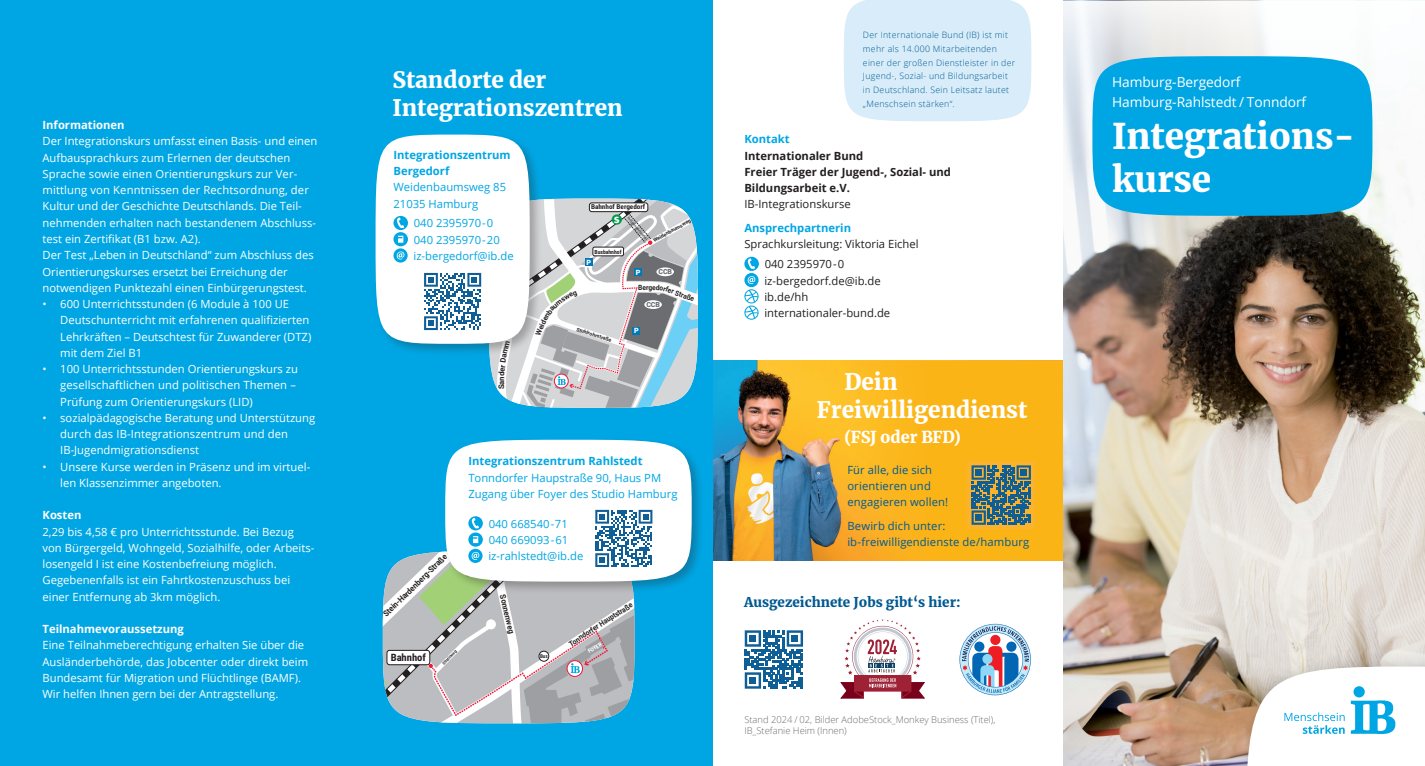
<style>
.page{position:relative;width:1425px;height:766px;background:#fff}
.page>*{position:absolute;margin:0;border:0;box-sizing:border-box;transform-origin:0 0}
.t1{font:900 35px/42.5px "Merriweather";letter-spacing:-.005em;color:#fff}
.t2{font:900 22.5px/27.5px "Merriweather";letter-spacing:-.005em;color:#fff}
.t3{font:900 16.25px "Merriweather";letter-spacing:-.01em;color:#fff}
.t4{font:13.75px/20px "Open Sans";letter-spacing:-.005em;color:#fff}
.t5{font:900 13.38px "Merriweather";color:#005992}
.t6{font:11.25px/16.2px "Open Sans";color:#fff}
.t7{font:11.25px/16.2px "Open Sans";color:#00a6e4}
.t8{font:11.25px/16.2px "Open Sans";color:#231f20}
.t9{font:11.25px/16.2px "Open Sans";letter-spacing:.01em;color:#005992}
.t10{font:700 11.25px/16.2px "Open Sans";color:#00a6e4}
.t11{font:700 11.25px/16.2px "Open Sans";color:#231f20}
.t12{font:700 11.25px "Open Sans";color:#fff}
.t13{font:700 10.12px "Roboto Condensed";color:#231e1f;scale:1.05 1}
.t14{font:300 9.38px/11.2px "Open Sans";color:#6c6d70}
.t15{font:300 8.75px/13.8px "Open Sans";letter-spacing:.03em;color:#005992}
.t16{font:700 8.25px "Roboto";color:#231f20;scale:.92 1}
.t17{font:700 8.25px "Futura";color:#fff;scale:1.14 1}
.t18{font:700 8.12px "Roboto";color:#231f20;scale:.94 1}
.t19{font:700 7.75px "Roboto";color:#231f20}
.t20{font:700 7.5px "Roboto";color:#231f20;scale:.91 1}
.t21{font:700 7.25px "Roboto";color:#231f20;scale:.92 1}
.t22{font:900 7.25px "Roboto";color:#fff}
.t23{font:900 7px "Roboto";color:#6c6d70}
.t24{font:700 6.75px "Roboto Condensed";color:#231e1f;scale:1.07 1}
.t25{font:700 5.62px "Roboto Condensed";color:#231e1f}
.t26{font:900 5.5px "Roboto";color:#fff;scale:.91 1}
.t27{font:700 5.38px "Roboto Condensed";color:#231f20}
.t28{font:700 5.12px "Roboto";color:#231f20}
.t29{font:4.12px "Roboto Condensed";color:#231f20;scale:1.05 1}
.t30{font:700 4px "Roboto";color:#231f20}
.s1{color:#fff}
</style>
<div class="page">
<img style="left:712px;top:361px;width:143px;height:199px">
<div style="left:855px;top:361px;width:224px;height:199px;background:#fbb416"></div>
<div style="left:967px;top:461px;width:68px;height:67px;background:#fcb32c"></div>
<svg style="left:971px;top:465px;width:60px;height:59px"></svg>
<img style="left:1063px;top:198px;width:361px;height:567px">
<div style="left:1231px;top:650px;width:193px;height:115px;background:#231f20;opacity:.2"></div>
<svg style="left:1246px;top:666px;width:178px;height:99px"></svg>
<div style="left:0;top:0;width:712px;height:765px;background:#00a6e4"></div>
<svg style="left:744px;top:258px;width:14px;height:61px"></svg>
<div style="left:844px;top:0;width:187px;height:121px;background:#d8edf9"></div>
<svg style="left:840px;top:619px;width:84px;height:79px"></svg>
<svg style="left:959px;top:623px;width:71px;height:72px"></svg>
<svg style="left:744px;top:630px;width:59px;height:58px"></svg>
<div style="left:749px;top:634px;width:7px;height:7px;background:#105e96"></div>
<div style="left:791px;top:634px;width:7px;height:7px;background:#105e96"></div>
<div style="left:749px;top:676px;width:7px;height:7px;background:#105e96"></div>
<div style="left:373px;top:132px;width:169px;height:224px;background:#231f20;opacity:.3"></div>
<div style="left:375px;top:134px;width:155px;height:210px;background:#fff;border-radius:50%"></div>
<svg style="left:393px;top:217px;width:15px;height:45px"></svg>
<svg style="left:424px;top:273px;width:57px;height:57px"></svg>
<div style="left:442px;top:437px;width:262px;height:157px;background:#231f20;opacity:.3"></div>
<div style="left:445px;top:439px;width:246px;height:142px;background:#fff;border-radius:50%"></div>
<div style="left:591px;top:506px;width:65px;height:64px;background:#fff"></div>
<svg style="left:383px;top:509px;width:269px;height:214px"></svg>
<svg style="left:1063px;top:1px;width:348px;height:197px"></svg>
<div style="left:1092px;top:56px;width:280px;height:160px;background:#00a6e4;border-radius:50%"></div>
<svg style="left:489px;top:198px;width:209px;height:209px;background:#c2ced2"></svg>
<p class="t12" style="left:43px;top:117px;width:84px">Informationen</p>
<p class="t6" style="left:43px;top:133px;width:276px">Der Integrationskurs umfasst einen Basis- und einen Aufbausprachkurs zum Erlernen der deutschen Sprache sowie einen Orientierungskurs zur Ver&shy;mittlung von Kenntnissen der Rechtsordnung, der Kultur und der Geschichte Deutschlands. Die Teil&shy;nehmenden erhalten nach bestandenem Abschluss&shy;test ein Zertifikat (B1 bzw. A2).<br>Der Test „Leben in Deutschland“ zum Abschluss des Orientierungskurses ersetzt bei Erreichung der notwendigen Punktezahl einen Einbürgerungstest.</p>
<p class="t6" style="left:60px;top:295px;width:253px;text-indent:-18px">• 600 Unterrichtsstunden (6 Module à 100 UE Deutschunterricht mit erfahrenen qualifizierten Lehrkräften – Deutschtest für Zuwanderer (DTZ) mit dem Ziel B1</p>
<p class="t6" style="left:60px;top:360px;width:239px;text-indent:-18px">• 100 Unterrichtsstunden Orientierungskurs zu gesellschaftlichen und politischen Themen –<br>Prüfung zum Orientierungskurs (LID)</p>
<p class="t6" style="left:60px;top:409px;width:256px;text-indent:-18px">• sozialpädagogische Beratung und Unterstützung durch das IB-Integrationszentrum und den<br>IB-Jugendmigrationsdienst</p>
<p class="t6" style="left:60px;top:458px;width:251px;text-indent:-18px">• Unsere Kurse werden in Präsenz und im virtuel&shy;len Klassenzimmer angeboten.</p>
<p class="t12" style="left:43px;top:507px;width:40px">Kosten</p>
<p class="t6" style="left:43px;top:523px;width:273px">2,29 bis 4,58 € pro Unterrichtsstunde. Bei Bezug von Bürgergeld, Wohngeld, Sozialhilfe, oder Arbeits&shy;losengeld I ist eine Kostenbefreiung möglich.<br>Gegebenenfalls ist ein Fahrtkostenzuschuss bei einer Entfernung ab 3km möglich.</p>
<p class="t12" style="left:43px;top:621px;width:143px">Teilnahmevoraussetzung</p>
<p class="t6" style="left:43px;top:636px;width:267px">Eine Teilnahmeberechtigung erhalten Sie über die Ausländerbehörde, das Jobcenter oder direkt beim Bundesamt für Migration und Flüchtlinge (BAMF).<br>Wir helfen Ihnen gern bei der Antragstellung.</p>
<h2 class="t2" style="left:392px;top:65px;width:232px">Standorte der<br>Integrationszentren</h2>
<p class="t10" style="left:393px;top:146px;width:119px">Integrationszentrum<br>Bergedorf</p>
<p class="t7" style="left:393px;top:179px;width:114px">Weidenbaumsweg 85<br>21035 Hamburg</p>
<p class="t7" style="left:413px;top:215px;width:102px">040 2395970-0<br>040 2395970-20 iz-bergedorf@ib.de</p>
<p class="t19" style="left:496px;top:384px;width:6px;rotate:-90deg">a</p>
<p class="t24" style="left:591px;top:202px;width:52px">Bahnhof Bergedorf</p>
<p class="t25" style="left:594px;top:248px;width:29px">Busbahnhof</p>
<p class="t29" style="left:630px;top:215px;width:30px;rotate:50deg">Fußgängertunnel</p>
<p class="t17" style="left:614px;top:214px;width:7px">S</p>
<p class="t28" style="left:652px;top:237px;width:44px;rotate:-29deg">Weidenbaumsweg</p>
<p class="t23" style="left:658px;top:266px;width:15px">CCB</p>
<p class="t23" style="left:646px;top:299px;width:15px">CCB</p>
<p class="t22" style="left:586px;top:257px;width:6px">P</p>
<p class="t22" style="left:635px;top:267px;width:6px">P</p>
<p class="t21" style="left:638px;top:282px;width:6px">B</p>
<p class="t21" style="left:670px;top:285px;width:19px;rotate:19deg">er Str</p>
<p class="t28" style="left:578px;top:325px;width:38px;rotate:18deg">Stuhlrohrstraße</p>
<p class="t22" style="left:634px;top:325px;width:6px">P</p>
<p class="t10" style="left:468px;top:453px;width:176px">Integrationszentrum Rahlstedt</p>
<p class="t7" style="left:468px;top:469px;width:211px">Tonndorfer Haupstraße 90, Haus PM<br>Zugang über Foyer des Studio Hamburg</p>
<p class="t7" style="left:488px;top:515px;width:96px">040 668540-71<br>040 669093-61 iz-rahlstedt@ib.de</p>
<p class="t16" style="left:380px;top:610px;width:95px;rotate:-44deg">Stein-Hardenberg-Straße</p>
<p class="t18" style="left:508px;top:593px;width:44px;rotate:77deg">Sonnenweg</p>
<p class="t20" style="left:567px;top:639px;width:83px;rotate:-33deg">Tonndorfer Hauptstraße</p>
<p class="t26" style="left:586px;top:648px;width:18px;rotate:-32deg">FOYER</p>
<p class="t13" style="left:391px;top:650px;width:35px">Bahnhof</p>
<p class="t30" style="left:441px;top:662px;width:21px;rotate:-47deg">Studioweg</p>
<p class="t27" style="left:540px;top:652px;width:9px">Bus</p>
<p class="t15" style="left:863px;top:28px;width:154px">Der Internationale Bund (IB) ist mit mehr als 14.000 Mitarbeitenden einer der großen Dienstleister in der Jugend-, Sozial- und Bildungsarbeit in Deutschland. Sein Leitsatz lautet „Menschsein stärken“.</p>
<p class="t10" style="left:744px;top:131px;width:47px">Kontakt</p>
<p class="t11" style="left:744px;top:147px;width:208px">Internationaler Bund<br>Freier Träger der Jugend-, Sozial- und<br>Bildungsarbeit e.V.</p>
<p class="t8" style="left:744px;top:196px;width:108px">IB-Integrationskurse</p>
<p class="t10" style="left:744px;top:219px;width:108px">Ansprechpartnerin</p>
<p class="t8" style="left:764px;top:234px;width:155px;line-height:19.9px;text-indent:-20px">Sprachkursleitung: Viktoria Eichel<br>040 2395970-0</p>
<p class="t8" style="left:764px;top:272px;width:127px">iz-bergedorf.de@ib.de ib.de/hh internationaler-bund.de</p>
<h2 class="t2" style="left:817px;top:367px;width:212px;text-indent:28px">Dein<br>Freiwilligendienst</h2>
<h3 class="t3" style="left:844px;top:425px;width:118px">(FSJ oder BFD)</h3>
<p class="t9" style="left:847px;top:461px;width:102px">Für alle, die sich orientieren und engagieren wollen!</p>
<p class="t9" style="left:847px;top:517px;width:183px">Bewirb dich unter: ib-freiwilligendienste de/hamburg</p>
<p class="t5" style="left:744px;top:593px;width:291px">Ausgezeichnete Jobs gibt‘s hier: <span class="s1">IB.de/jobs</span></p>
<p class="t14" style="left:744px;top:713px;width:253px">Stand 2024 / 02, Bilder AdobeStock_Monkey Business (Titel),<br>IB_Stefanie Heim (Innen)</p>
<p class="t4" style="left:1112px;top:71px;width:195px">Hamburg-Bergedorf<br>Hamburg-Rahlstedt / Tonndorf</p>
<h1 class="t1" style="left:1112px;top:114px;width:245px">Integrations&shy;kurse</h1>
</div>
